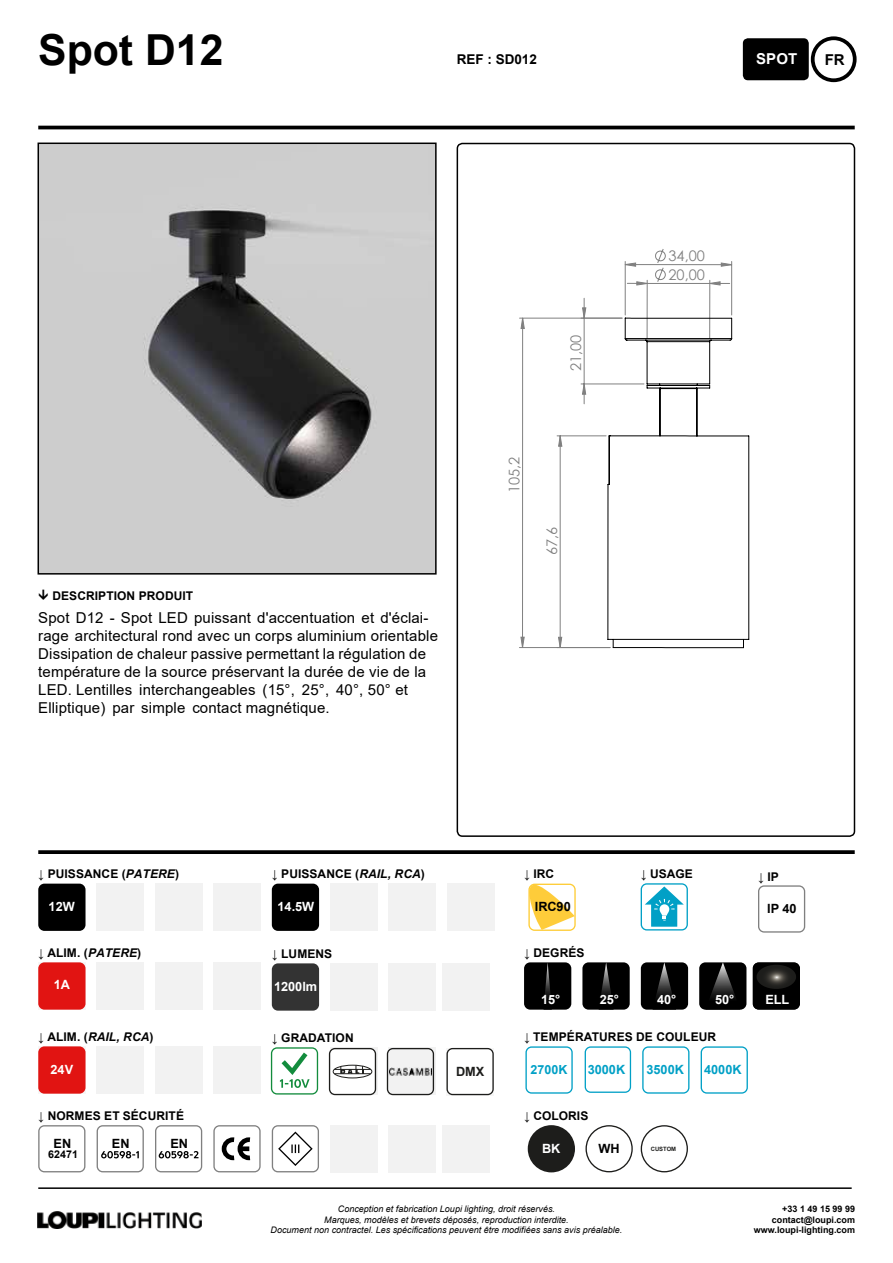
<style>
.page{position:relative;width:893px;height:1263px;background:#fff}
.page>*{position:absolute;margin:0;border:0;box-sizing:border-box;transform-origin:0 0}
.t1{font:700 42.75px "Arial";color:#000}
.t2{font:15px/18px "Arial";letter-spacing:.01em;color:#000}
.t3{font:700 15px "Arial";color:#fff}
.t4{font:700 15px "Arial";color:#000}
.t5{font:14.55px "Century Gothic";color:#808080}
.t6{font:700 13.5px "Arial";color:#000}
.t7{font:700 12.75px "Arial";color:#fff}
.t8{font:700 12.75px "Arial";color:#000}
.t9{font:700 12.75px "Arial";color:#01a0c6}
.t10{font:700 12.75px "Arial";color:#1d1d1b}
.t11{font:700 12.45px "Arial";color:#01a0c6}
.t12{font:700 12px "Arial";letter-spacing:.005em;color:#000}
.t13{font:italic 700 12px "Arial";letter-spacing:.01em;color:#000}
.t14{font:700 10.65px "Arial";color:#000}
.t15{font:italic 9px/10.8px "Arial";color:#000;text-align:center}
.t16{font:700 9px/10.8px "Arial";color:#000;text-align:right}
.t17{font:700 5.85px "Arial";letter-spacing:-.01em;color:#1d1d1b}
.s1{font-weight:400}
.s2{font-style:italic}
.s3{font-weight:400;font-style:normal}
.s4{font-style:normal}
</style>
<div class="page">
<div style="left:38px;top:143px;width:398px;height:431px;background:#cdcdcd"></div>
<hr style="left:38px;top:126px;width:817px;height:3px;background:#000">
<svg style="left:38px;top:850px;width:817px;height:4px;background:#101010"></svg>
<div style="left:97px;top:884px;width:47px;height:47px;background:#f2f2f2"></div>
<div style="left:155px;top:884px;width:47px;height:47px;background:#f2f2f2"></div>
<div style="left:213px;top:884px;width:48px;height:47px;background:#f2f2f2"></div>
<div style="left:330px;top:963px;width:47px;height:48px;background:#f2f2f2"></div>
<div style="left:389px;top:963px;width:47px;height:48px;background:#f2f2f2"></div>
<div style="left:97px;top:962px;width:47px;height:48px;background:#f2f2f2"></div>
<div style="left:155px;top:962px;width:47px;height:48px;background:#f2f2f2"></div>
<div style="left:213px;top:962px;width:48px;height:48px;background:#f2f2f2"></div>
<div style="left:97px;top:1046px;width:47px;height:48px;background:#f2f2f2"></div>
<div style="left:155px;top:1046px;width:47px;height:48px;background:#f2f2f2"></div>
<div style="left:213px;top:1046px;width:48px;height:48px;background:#f2f2f2"></div>
<div style="left:330px;top:1125px;width:47px;height:47px;background:#f2f2f2"></div>
<div style="left:811px;top:36px;width:46px;height:46px;border:4px solid #000;border-radius:50%"></div>
<div style="left:457px;top:143px;width:398px;height:694px;border:2px solid #000;border-radius:5px"></div>
<div style="left:38px;top:884px;width:48px;height:47px;background:#000;border-radius:6px"></div>
<div style="left:330px;top:884px;width:47px;height:47px;background:#f2f2f2"></div>
<div style="left:389px;top:884px;width:47px;height:47px;background:#f2f2f2"></div>
<div style="left:447px;top:884px;width:47px;height:47px;background:#f2f2f2"></div>
<div style="left:272px;top:884px;width:47px;height:47px;background:#000;border-radius:6px"></div>
<div style="left:272px;top:963px;width:47px;height:48px;background:#333;border-radius:6px"></div>
<svg style="left:758px;top:885px;width:47px;height:48px"></svg>
<svg style="left:641px;top:883px;width:47px;height:47px"></svg>
<div style="left:389px;top:1125px;width:47px;height:47px;background:#f2f2f2"></div>
<div style="left:443px;top:963px;width:47px;height:48px;background:#f2f2f2"></div>
<div style="left:443px;top:1125px;width:47px;height:47px;background:#f2f2f2"></div>
<svg style="left:38px;top:1125px;width:47px;height:47px"></svg>
<svg style="left:272px;top:1125px;width:47px;height:47px"></svg>
<svg style="left:97px;top:1125px;width:47px;height:47px"></svg>
<svg style="left:155px;top:1125px;width:47px;height:47px"></svg>
<svg style="left:213px;top:1125px;width:48px;height:47px"></svg>
<svg style="left:528px;top:884px;width:48px;height:47px"></svg>
<div style="left:743px;top:38px;width:66px;height:42px;background:#000;border-radius:5px"></div>
<div style="left:38px;top:962px;width:48px;height:48px;background:#e11412;border-radius:6px"></div>
<div style="left:38px;top:1046px;width:48px;height:48px;background:#e11412;border-radius:6px"></div>
<div style="left:528px;top:1125px;width:47px;height:47px;background:#1d1d1b;border-radius:50%"></div>
<svg style="left:271px;top:1047px;width:47px;height:47px"></svg>
<svg style="left:329px;top:1047px;width:48px;height:48px"></svg>
<svg style="left:387px;top:1047px;width:49px;height:48px"></svg>
<img style="left:389px;top:1068px;width:42px;height:7px">
<svg style="left:447px;top:1048px;width:47px;height:47px"></svg>
<svg style="left:525px;top:1046px;width:48px;height:48px"></svg>
<svg style="left:585px;top:1046px;width:46px;height:47px"></svg>
<svg style="left:642px;top:1046px;width:47px;height:48px"></svg>
<svg style="left:701px;top:1046px;width:47px;height:48px"></svg>
<div style="left:524px;top:962px;width:47px;height:48px;background:#000;border-radius:6px"></div>
<svg style="left:544px;top:962px;width:8px;height:48px"></svg>
<div style="left:582px;top:962px;width:48px;height:48px;background:#000;border-radius:6px"></div>
<svg style="left:599px;top:962px;width:15px;height:48px"></svg>
<div style="left:641px;top:962px;width:47px;height:48px;background:#000;border-radius:6px"></div>
<svg style="left:652px;top:962px;width:24px;height:48px"></svg>
<div style="left:699px;top:962px;width:47px;height:48px;background:#000;border-radius:6px"></div>
<svg style="left:705px;top:962px;width:35px;height:48px"></svg>
<svg style="left:753px;top:962px;width:47px;height:48px;background:#151513"></svg>
<img style="left:144px;top:208px;width:228px;height:293px">
<img style="left:38px;top:1211px;width:163px;height:17px">
<hr style="left:38px;top:1187px;width:814px;height:2px;background:#000">
<svg style="left:641px;top:1125px;width:47px;height:47px"></svg>
<div style="left:652px;top:1140px;width:25px;height:13px;background:#fff"></div>
<svg style="left:585px;top:1125px;width:48px;height:47px"></svg>
<div style="left:38px;top:143px;width:399px;height:432px;border:2px solid #000"></div>
<hr style="left:519px;top:318px;width:103px;height:1px;background:#808080">
<hr style="left:519px;top:647px;width:91px;height:1px;background:#808080">
<hr style="left:581px;top:384px;width:63px;height:1px;background:#808080">
<hr style="left:557px;top:436px;width:49px;height:1px;background:#808080">
<hr style="left:625px;top:261px;width:1px;height:54px;background:#808080">
<hr style="left:731px;top:261px;width:1px;height:54px;background:#808080">
<hr style="left:647px;top:280px;width:1px;height:59px;background:#808080">
<hr style="left:709px;top:280px;width:1px;height:59px;background:#808080">
<svg style="left:520px;top:317px;width:5px;height:330px"></svg>
<svg style="left:558px;top:298px;width:28px;height:349px"></svg>
<svg style="left:625px;top:249px;width:107px;height:37px"></svg>
<svg style="left:607px;top:317px;width:143px;height:331px"></svg>
<h1 class="t1" style="left:38px;top:19px;width:187px">Spot D12</h1>
<p class="t6" style="left:457px;top:50px;width:82px">REF : SD012</p>
<p class="t3" style="left:756px;top:48px;width:43px">SPOT</p>
<p class="t4" style="left:825px;top:49px;width:21px">FR</p>
<p class="t12" style="left:52px;top:587px;width:142px">DESCRIPTION PRODUIT</p>
<p class="t2" style="left:38px;top:608px;width:401px">Spot D12 - Spot LED puissant d'accentuation et d'éclai&shy;rage architectural rond avec un corps aluminium orientable Dissipation de chaleur passive permettant la régulation de température de la source préservant la durée de vie de la LED. Lentilles interchangeables (15°, 25°, 40°, 50° et Elliptique) par simple contact magnétique.</p>
<p class="t5" style="left:566px;top:371px;width:38px;rotate:-90deg">00, 12</p>
<p class="t5" style="left:504px;top:493px;width:38px;rotate:-90deg">2, 501</p>
<p class="t5" style="left:542px;top:555px;width:30px;rotate:-90deg">6,76</p>
<p class="t5" style="left:668px;top:246px;width:38px">34,00</p>
<p class="t5" style="left:668px;top:265px;width:38px">20,00</p>
<p class="t12" style="left:38px;top:866px;width:142px"><span class="s1">↓</span> PUISSANCE (<span class="s2">PATERE</span>)</p>
<p class="t7" style="left:49px;top:898px;width:28px">12W</p>
<p class="t12" style="left:272px;top:866px;width:154px"><span class="s1">↓</span> PUISSANCE (<span class="s2">RAIL, RCA</span>)</p>
<p class="t7" style="left:277px;top:898px;width:38px">14.5W</p>
<p class="t12" style="left:524px;top:866px;width:32px"><span class="s1">↓</span> IRC</p>
<p class="t12" style="left:641px;top:865px;width:54px"><span class="s1">↓</span> USAGE</p>
<p class="t12" style="left:758px;top:868px;width:22px"><span class="s1">↓</span> IP</p>
<p class="t8" style="left:535px;top:898px;width:37px">IRC90</p>
<p class="t8" style="left:767px;top:899px;width:31px">IP 40</p>
<p class="t12" style="left:38px;top:944px;width:104px"><span class="s1">↓</span> ALIM. (<span class="s2">PATERE</span>)</p>
<p class="t12" style="left:272px;top:945px;width:62px"><span class="s1">↓</span> LUMENS</p>
<p class="t12" style="left:524px;top:944px;width:62px"><span class="s1">↓</span> DEGRÉS</p>
<p class="t7" style="left:54px;top:976px;width:18px">1A</p>
<p class="t7" style="left:274px;top:977px;width:45px">1200lm</p>
<p class="t7" style="left:541px;top:990px;width:21px">15°</p>
<p class="t7" style="left:600px;top:990px;width:21px">25°</p>
<p class="t7" style="left:657px;top:990px;width:21px">40°</p>
<p class="t7" style="left:715px;top:990px;width:21px">50°</p>
<p class="t7" style="left:765px;top:990px;width:26px">ELL</p>
<p class="t13" style="left:38px;top:1029px;width:117px"><span class="s3">↓</span> <span class="s4">ALIM. (</span>RAIL, RCA<span class="s4">)</span></p>
<p class="t7" style="left:51px;top:1060px;width:24px">24V</p>
<p class="t12" style="left:272px;top:1030px;width:83px"><span class="s1">↓</span> GRADATION</p>
<p class="t12" style="left:524px;top:1028px;width:194px"><span class="s1">↓</span> TEMPÉRATURES DE COULEUR</p>
<p class="t10" style="left:456px;top:1062px;width:30px">DMX</p>
<p class="t11" style="left:531px;top:1060px;width:38px">2700K</p>
<p class="t9" style="left:588px;top:1060px;width:39px">3000K</p>
<p class="t9" style="left:646px;top:1060px;width:39px">3500K</p>
<p class="t9" style="left:704px;top:1060px;width:39px">4000K</p>
<p class="t12" style="left:38px;top:1107px;width:147px"><span class="s1">↓</span> NORMES ET SÉCURITÉ</p>
<p class="t12" style="left:524px;top:1107px;width:66px"><span class="s1">↓</span> COLORIS</p>
<p class="t8" style="left:54px;top:1134px;width:19px">EN</p>
<p class="t14" style="left:48px;top:1147px;width:31px">62471</p>
<p class="t8" style="left:112px;top:1134px;width:19px">EN</p>
<p class="t8" style="left:170px;top:1134px;width:19px">EN</p>
<p class="t7" style="left:542px;top:1139px;width:20px">BK</p>
<p class="t8" style="left:598px;top:1140px;width:23px">WH</p>
<p class="t17" style="left:651px;top:1145px;width:27px">CUSTOM</p>
<p class="t15" style="left:271px;top:1203px;width:353px">Conception et fabrication Loupi lighting, droit réservés.<br>Marques, modèles et brevets déposés, reproduction interdite.<br>Document non contractel. Les spécifications peuvent être modifiées sans avis préalable.</p>
<p class="t16" style="left:754px;top:1203px;width:103px">+33 1 49 15 99 99 contact@loupi.com www.loupi-lighting.com</p>
</div>
